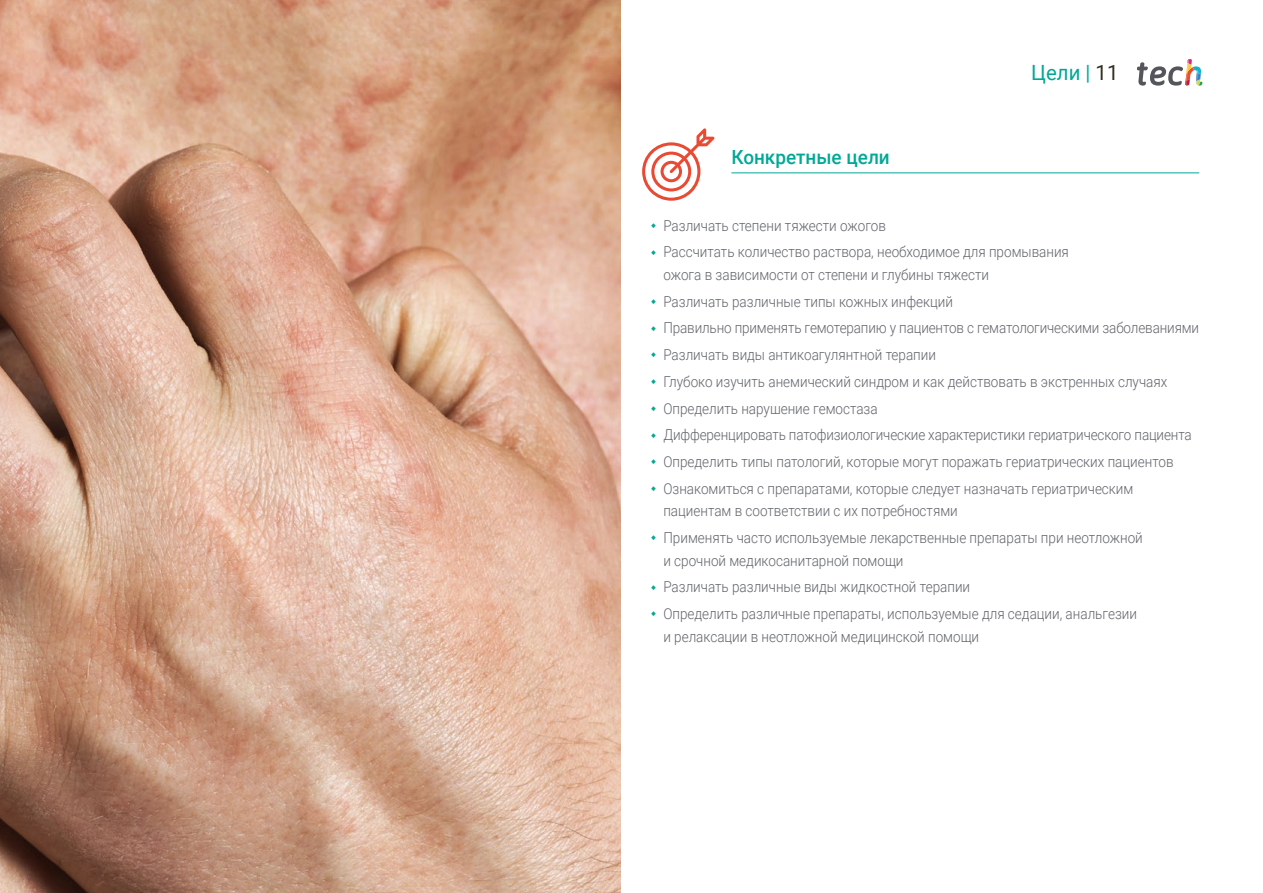
<style>
.page{position:relative;width:1263px;height:893px;background:#fff}
.page>*{position:absolute;margin:0;border:0;box-sizing:border-box;transform-origin:0 0}
.t1{font:21px "Roboto";color:#00a996}
.t2{font:500 19.5px "Roboto";color:#00a996}
.t3{font:300 15px/26.7px "Roboto";color:#61646a;scale:.9 1}
.s1{color:#312e20}
</style>
<div class="page">
<svg style="left:642px;top:128px;width:72px;height:73px"></svg>
<img style="left:0;top:0;width:621px;height:893px">
<svg style="left:1137px;top:59px;width:65px;height:27px"></svg>
<hr style="left:731px;top:172px;width:468px;height:1px;background:#00a996">
<h2 class="t2" style="left:731px;top:144px;width:160px">Конкретные цели</h2>
<h1 class="t1" style="left:1031px;top:57px;width:89px">Цели | <span class="s1">11</span></h1>
<p class="t3" style="left:663px;top:211px;width:452px">Различать степени тяжести ожогов<br>Рассчитать количество раствора, необходимое для промывания</p>
<p class="t3" style="left:663px;top:261px;width:597px">ожога в зависимости от степени и глубины тяжести<br>Различать различные типы кожных инфекций<br>Правильно применять гемотерапию у пациентов с гематологическими заболеваниями Различать виды антикоагулянтной терапии<br>Глубоко изучить анемический синдром и как действовать в экстренных случаях Определить нарушение гемостаза<br>Дифференцировать патофизиологические характеристики гериатрического пациента Определить типы патологий, которые могут поражать гериатрических пациентов Ознакомиться с препаратами, которые следует назначать гериатрическим</p>
<p class="t3" style="left:663px;top:497px;width:534px">пациентам в соответствии с их потребностями<br>Применять часто используемые лекарственные препараты при неотложной</p>
<p class="t3" style="left:663px;top:546px;width:528px">и срочной медикосанитарной помощи<br>Различать различные виды жидкостной терапии<br>Определить различные препараты, используемые для седации, анальгезии</p>
<p class="t3" style="left:663px;top:622px;width:352px">и релаксации в неотложной медицинской помощи</p>
</div>
